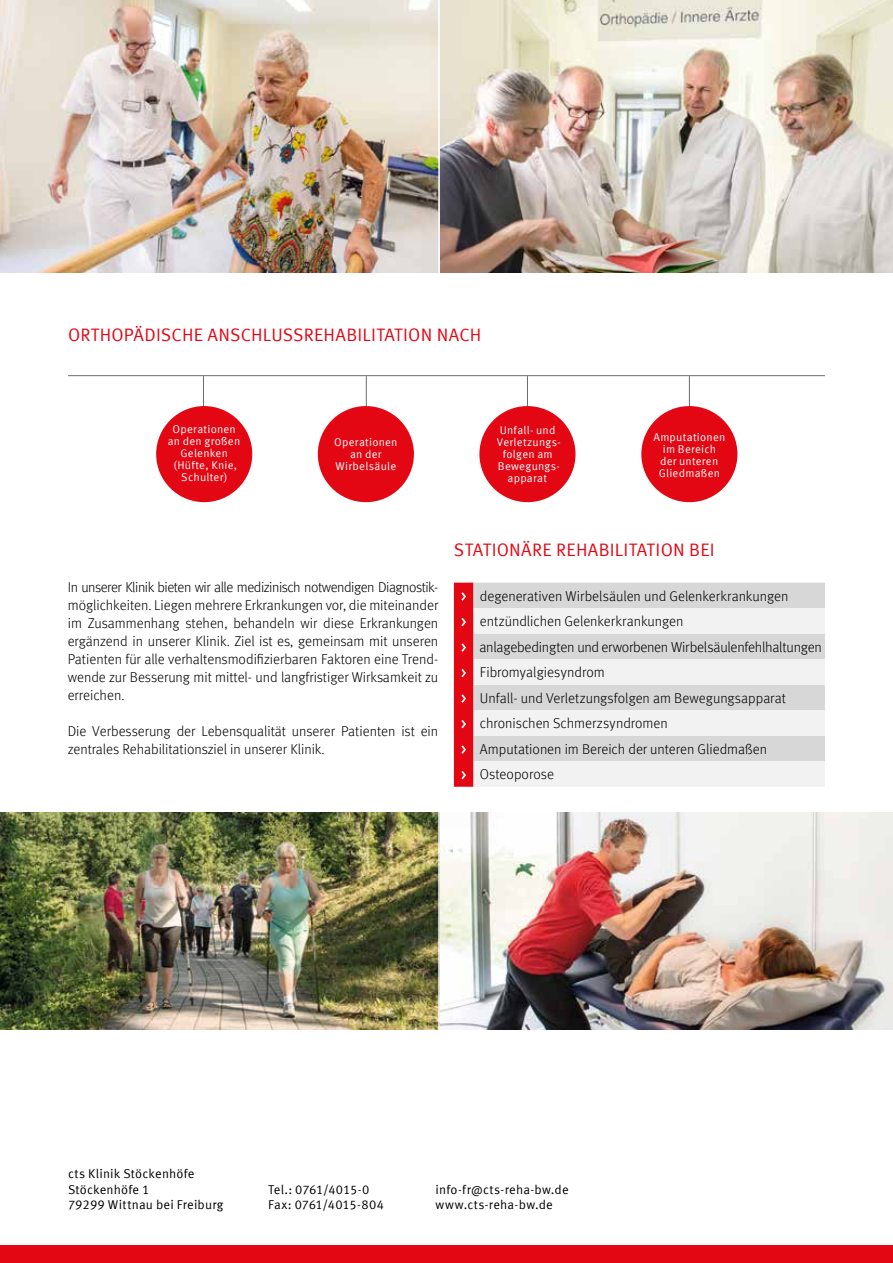
<style>
.page{position:relative;width:893px;height:1263px;background:#fff}
.page>*{position:absolute;margin:0;border:0;box-sizing:border-box;transform-origin:0 0}
.t1{font:18px "Meta Offc Norm";letter-spacing:.01em;color:#e30613}
.t2{font:300 14.4px "Meta Offc";letter-spacing:-.02em;color:#000}
.t3{font:300 14.25px/18px "Meta Offc";color:#000}
.t4{font:12.75px/15.3px "Meta Offc Norm";letter-spacing:.015em;color:#000}
.t5{font:11.25px/12px "Meta Offc Norm";letter-spacing:.02em;color:#fff;text-align:center}
</style>
<div class="page">
<img style="left:440px;top:0;width:453px;height:272px">
<div style="left:0;top:1246px;width:893px;height:17px;background:#e30613"></div>
<img style="left:0;top:0;width:438px;height:272px">
<hr style="left:68px;top:375px;width:757px;height:1px;background:#6b6b6a">
<hr style="left:203px;top:376px;width:1px;height:45px;background:#6b6b6a">
<div style="left:156px;top:406px;width:96px;height:96px;background:#e30613;border-radius:50%"></div>
<hr style="left:366px;top:376px;width:1px;height:45px;background:#6b6b6a">
<div style="left:318px;top:406px;width:96px;height:96px;background:#e30613;border-radius:50%"></div>
<hr style="left:527px;top:376px;width:1px;height:45px;background:#6b6b6a">
<div style="left:479px;top:406px;width:96px;height:96px;background:#e30613;border-radius:50%"></div>
<hr style="left:689px;top:376px;width:1px;height:45px;background:#6b6b6a">
<div style="left:641px;top:406px;width:96px;height:96px;background:#e30613;border-radius:50%"></div>
<img style="left:440px;top:812px;width:453px;height:218px">
<img style="left:0;top:812px;width:438px;height:218px">
<div style="left:473px;top:583px;width:352px;height:25px;background:#d7d7d7"></div>
<svg style="left:473px;top:608px;width:352px;height:179px;fill:#f2f2f2"></svg>
<div style="left:454px;top:583px;width:19px;height:204px;background:#e30613"></div>
<p class="t1" style="left:68px;top:324px;width:415px">ORTHOPÄDISCHE ANSCHLUSSREHABILITATION NACH</p>
<p class="t5" style="left:168px;top:424px;width:74px">Operationen an den großen<br>Gelenken (Hüfte, Knie,<br>Schulter)</p>
<p class="t5" style="left:334px;top:436px;width:65px">Operationen an der<br>Wirbelsäule</p>
<p class="t5" style="left:497px;top:424px;width:65px">Unfall- und<br>Verletzungs&shy;folgen am<br>Bewegungs&shy;apparat</p>
<p class="t5" style="left:653px;top:432px;width:73px">Amputationen im Bereich der unteren<br>Gliedmaßen</p>
<p class="t3" style="left:68px;top:579px;width:372px;text-align:justify">In unserer Klinik bieten wir alle medizinisch notwendigen Diagnostik&shy;möglichkeiten. Liegen mehrere Erkrankungen vor, die miteinander im Zusammenhang stehen, behandeln wir diese Erkrankungen ergänzend in unserer Klinik. Ziel ist es, gemeinsam mit unseren Patienten für alle verhaltensmodifizierbaren Faktoren eine Trend&shy;wende zur Besserung mit mittel- und langfristiger Wirksamkeit zu erreichen.</p>
<p class="t3" style="left:68px;top:723px;width:372px">Die Verbesserung der Lebensqualität unserer Patienten ist ein zentrales Rehabilitationsziel in unserer Klinik.</p>
<p class="t1" style="left:454px;top:539px;width:262px">STATIONÄRE REHABILITATION BEI</p>
<p class="t3" style="left:480px;top:583px;width:310px;line-height:25.5px">degenerativen Wirbelsäulen und Gelenkerkrankungen entzündlichen Gelenkerkrankungen</p>
<p class="t2" style="left:479px;top:639px;width:344px">anlagebedingten und erworbenen Wirbelsäulenfehlhaltungen</p>
<p class="t3" style="left:480px;top:660px;width:308px;line-height:25.5px">Fibromyalgiesyndrom<br>Unfall- und Verletzungsfolgen am Bewegungsapparat chronischen Schmerzsyndromen<br>Amputationen im Bereich der unteren Gliedmaßen Osteoporose</p>
<p class="t4" style="left:68px;top:1166px;width:157px">cts Klinik Stöckenhöfe<br>Stöckenhöfe 1<br>79299 Wittnau bei Freiburg</p>
<p class="t4" style="left:268px;top:1182px;width:117px">Tel.: 0761/4015-0<br>Fax: 0761/4015-804</p>
<p class="t4" style="left:436px;top:1182px;width:135px">info-fr@cts-reha-bw.de www.cts-reha-bw.de</p>
</div>
